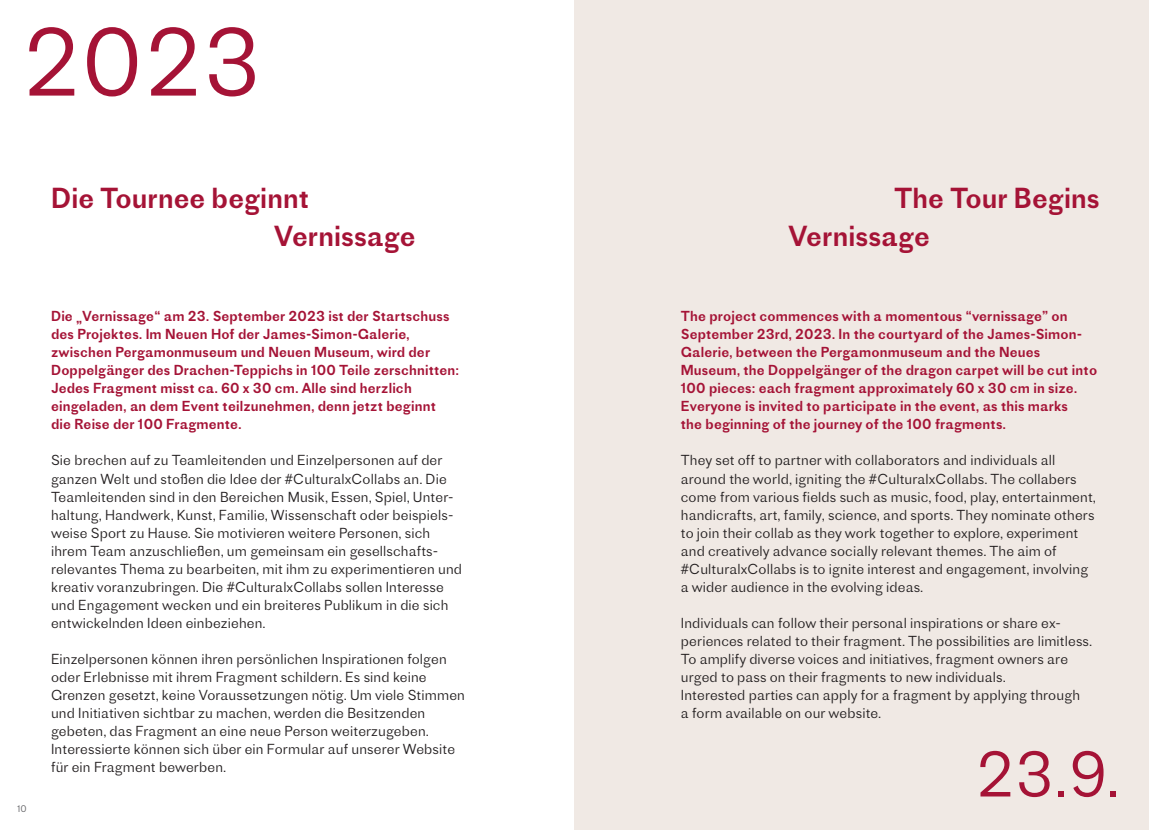
<style>
.page{position:relative;width:1149px;height:830px;background:#fff}
.page>*{position:absolute;margin:0;border:0;box-sizing:border-box;transform-origin:0 0}
.t1{font:300 90px "Proto Grotesk";color:#a51336}
.t2{font:300 60px "Proto Grotesk";color:#a51336}
.t3{font:27px/37.5px "Proto Grotesk";color:#a51336}
.t4{font:300 13.5px/18px "Proto Grotesk";letter-spacing:.01em;color:#231f20}
.t5{font:13.5px/18px "Proto Grotesk";letter-spacing:.01em;color:#a51336}
.t6{font:300 9px "Proto Grotesk";color:#636366}
</style>
<div class="page">
<div style="left:574px;top:0;width:574px;height:829px;background:#f0e9e4"></div>
<h1 class="t1" style="left:23px;top:-1px;width:240px">2023</h1>
<h3 class="t3" style="left:274px;top:179px;width:142px;text-indent:-223px">Die Tournee beginnt<br>Vernissage</h3>
<p class="t6" style="left:17px;top:802px;width:11px">10</p>
<p class="t5" style="left:51px;top:307px;width:409px">Die „Vernissage“ am 23. September 2023 ist der Startschuss des Projektes. Im Neuen Hof der James-Simon-Galerie, zwischen Pergamonmuseum und Neuen Museum, wird der Doppelgänger des Drachen-Teppichs in 100 Teile zerschnitten:<br>Jedes Fragment misst ca. 60 x 30 cm. Alle sind herzlich eingeladen, an dem Event teilzunehmen, denn jetzt beginnt die Reise der 100 Fragmente.</p>
<p class="t4" style="left:51px;top:451px;width:412px">Sie brechen auf zu Teamleitenden und Einzelpersonen auf der ganzen Welt und stoßen die Idee der #CulturalxCollabs an. Die Teamleitenden sind in den Bereichen Musik, Essen, Spiel, Unter&shy;haltung, Handwerk, Kunst, Familie, Wissenschaft oder beispiels&shy;weise Sport zu Hause. Sie motivieren weitere Personen, sich ihrem Team anzuschließen, um gemeinsam ein gesellschafts&shy;relevantes Thema zu bearbeiten, mit ihm zu experimentieren und kreativ voranzubringen. Die #CulturalxCollabs sollen Interesse und Engagement wecken und ein breiteres Publikum in die sich entwickelnden Ideen einbeziehen.</p>
<p class="t4" style="left:51px;top:649px;width:415px">Einzelpersonen können ihren persönlichen Inspirationen folgen oder Erlebnisse mit ihrem Fragment schildern. Es sind keine Grenzen gesetzt, keine Voraussetzungen nötig. Um viele Stimmen und Initiativen sichtbar zu machen, werden die Besitzenden gebeten, das Fragment an eine neue Person weiterzugeben.<br>Interessierte können sich über ein Formular auf unserer Website für ein Fragment bewerben.</p>
<h3 class="t3" style="left:788px;top:179px;width:312px;text-indent:105px">The Tour Begins<br>Vernissage</h3>
<p class="t5" style="left:680px;top:307px;width:417px">The project commences with a momentous “vernissage” on September 23rd, 2023. In the courtyard of the James-Simon-Galerie, between the Pergamonmuseum and the Neues Museum, the Doppelgänger of the dragon carpet will be cut into 100 pieces: each fragment approximately 60 x 30 cm in size.<br>Everyone is invited to participate in the event, as this marks<br>the beginning of the journey of the 100 fragments.</p>
<p class="t4" style="left:680px;top:451px;width:416px">They set off to partner with collaborators and individuals all around the world, igniting the #CulturalxCollabs. The collabers come from various fields such as music, food, play, entertainment, handicrafts, art, family, science, and sports. They nominate others to join their collab as they work together to explore, experiment and creatively advance socially relevant themes. The aim of #CulturalxCollabs is to ignite interest and engagement, involving a wider audience in the evolving ideas.</p>
<p class="t4" style="left:680px;top:613px;width:413px">Individuals can follow their personal inspirations or share ex&shy;periences related to their fragment. The possibilities are limitless.<br>To amplify diverse voices and initiatives, fragment owners are urged to pass on their fragments to new individuals.<br>Interested parties can apply for a fragment by applying through<br>a form available on our website.</p>
<h2 class="t2" style="left:975px;top:731px;width:145px">23.9.</h2>
</div>
